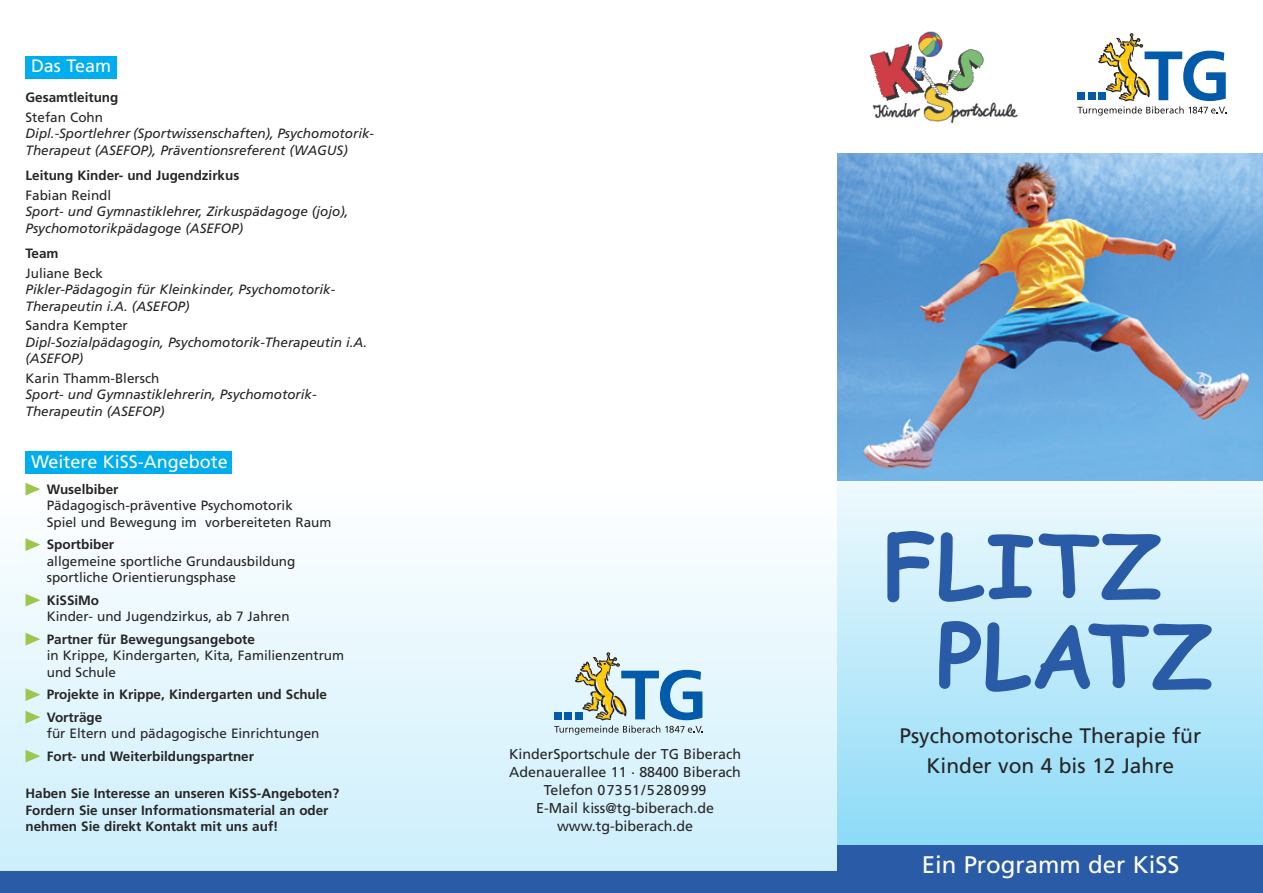
<style>
.page{position:relative;width:1263px;height:893px;background:#fff}
.page>*{position:absolute;margin:0;border:0;box-sizing:border-box;transform-origin:0 0}
.t1{font:700 87px/90px "Comic Sans MS";letter-spacing:.01em;color:#295ba7}
.t2{font:24px "Frutiger";color:#fff}
.t3{font:21px/30px "Frutiger";color:#272627;text-align:center}
.t4{font:18px "Frutiger";color:#fff}
.t5{font:14.25px/18px "Frutiger";color:#272627;text-align:center}
.t6{font:italic 13.5px/16.5px "Frutiger";color:#272627}
.t7{font:13.5px/16.5px "Frutiger";color:#272627}
.t8{font:700 13.5px/16.5px "Frutiger";color:#272627}
</style>
<div class="page">
<div style="left:0;top:485px;width:838px;height:387px;background:linear-gradient(to bottom,#feffff,#cceffb)"></div>
<svg style="left:838px;top:480px;width:425px;height:366px;background:#bde9fa"></svg>
<div style="left:838px;top:846px;width:425px;height:47px;background:#295ba7"></div>
<svg style="left:1077px;top:33px;width:149px;height:83px"></svg>
<svg style="left:554px;top:652px;width:149px;height:83px;background:#b1cad1"></svg>
<div style="left:0;top:872px;width:838px;height:21px;background:#295ba7"></div>
<div style="left:26px;top:56px;width:91px;height:22px;background:#00aded"></div>
<svg style="left:26px;top:483px;width:14px;height:12px"></svg>
<svg style="left:26px;top:538px;width:14px;height:13px"></svg>
<svg style="left:26px;top:594px;width:14px;height:12px"></svg>
<svg style="left:26px;top:633px;width:14px;height:12px"></svg>
<svg style="left:26px;top:688px;width:14px;height:13px"></svg>
<svg style="left:26px;top:711px;width:14px;height:12px"></svg>
<svg style="left:26px;top:750px;width:14px;height:12px"></svg>
<div style="left:26px;top:452px;width:206px;height:22px;background:#00aded"></div>
<img style="left:838px;top:153px;width:425px;height:327px">
<img style="left:870px;top:31px;width:148px;height:92px">
<h3 class="t4" style="left:31px;top:59px;width:82px">Das Team</h3>
<p class="t8" style="left:26px;top:90px;width:94px">Gesamtleitung</p>
<p class="t7" style="left:26px;top:110px;width:79px">Stefan Cohn</p>
<p class="t6" style="left:26px;top:126px;width:350px">Dipl.-Sportlehrer (Sportwissenschaften), Psychomotorik-<br>Therapeut (ASEFOP), Präventionsreferent (WAGUS)</p>
<p class="t8" style="left:26px;top:168px;width:215px">Leitung Kinder- und Jugendzirkus</p>
<p class="t7" style="left:26px;top:188px;width:87px">Fabian Reindl</p>
<p class="t6" style="left:26px;top:204px;width:325px">Sport- und Gymnastiklehrer, Zirkuspädagoge (jojo),<br>Psychomotorikpädagoge (ASEFOP)</p>
<p class="t8" style="left:26px;top:246px;width:34px">Team</p>
<p class="t7" style="left:26px;top:266px;width:79px">Juliane Beck</p>
<p class="t6" style="left:26px;top:282px;width:311px">Pikler-Pädagogin für Kleinkinder, Psychomotorik-<br>Therapeutin i.A. (ASEFOP)</p>
<p class="t7" style="left:26px;top:318px;width:104px">Sandra Kempter</p>
<p class="t6" style="left:26px;top:335px;width:343px">Dipl-Sozialpädagogin, Psychomotorik-Therapeutin i.A. (ASEFOP)</p>
<p class="t7" style="left:26px;top:371px;width:135px">Karin Thamm-Blersch</p>
<p class="t6" style="left:26px;top:387px;width:293px">Sport- und Gymnastiklehrerin, Psychomotorik-<br>Therapeutin (ASEFOP)</p>
<h3 class="t4" style="left:31px;top:455px;width:198px">Weitere KiSS-Angebote</h3>
<p class="t8" style="left:47px;top:482px;width:73px">Wuselbiber</p>
<p class="t7" style="left:47px;top:498px;width:286px">Pädagogisch-präventive Psychomotorik<br>Spiel und Bewegung im vorbereiteten Raum</p>
<p class="t8" style="left:47px;top:537px;width:69px">Sportbiber</p>
<p class="t7" style="left:47px;top:554px;width:250px">allgemeine sportliche Grundausbildung sportliche Orientierungsphase</p>
<p class="t8" style="left:47px;top:593px;width:54px">KiSSiMo</p>
<p class="t7" style="left:47px;top:609px;width:244px">Kinder- und Jugendzirkus, ab 7 Jahren</p>
<p class="t8" style="left:47px;top:632px;width:210px">Partner für Bewegungsangebote</p>
<p class="t7" style="left:47px;top:648px;width:299px">in Krippe, Kindergarten, Kita, Familienzentrum und Schule</p>
<p class="t8" style="left:47px;top:684px;width:282px;line-height:22.5px">Projekte in Krippe, Kindergarten und Schule<br>Vorträge</p>
<p class="t7" style="left:47px;top:726px;width:274px">für Eltern und pädagogische Einrichtungen</p>
<p class="t8" style="left:47px;top:749px;width:209px">Fort- und Weiterbildungspartner</p>
<p class="t8" style="left:26px;top:786px;width:315px">Haben Sie Interesse an unseren KiSS-Angeboten?<br>Fordern Sie unser Informationsmaterial an oder nehmen Sie direkt Kontakt mit uns auf!</p>
<p class="t5" style="left:509px;top:747px;width:234px">KinderSportschule der TG Biberach<br>Adenauerallee 11 . 88400 Biberach<br>Telefon 07351/5280999<br>E-Mail kiss@tg-biberach.de www.tg-biberach.de</p>
<h1 class="t1" style="left:936px;top:523px;width:277px;text-indent:-53px">FLITZ<br>PLATZ</h1>
<h3 class="t3" style="left:899px;top:723px;width:303px">Psychomotorische Therapie für<br>Kinder von 4 bis 12 Jahre</h3>
<h2 class="t2" style="left:922px;top:855px;width:259px">Ein Programm der KiSS</h2>
</div>
